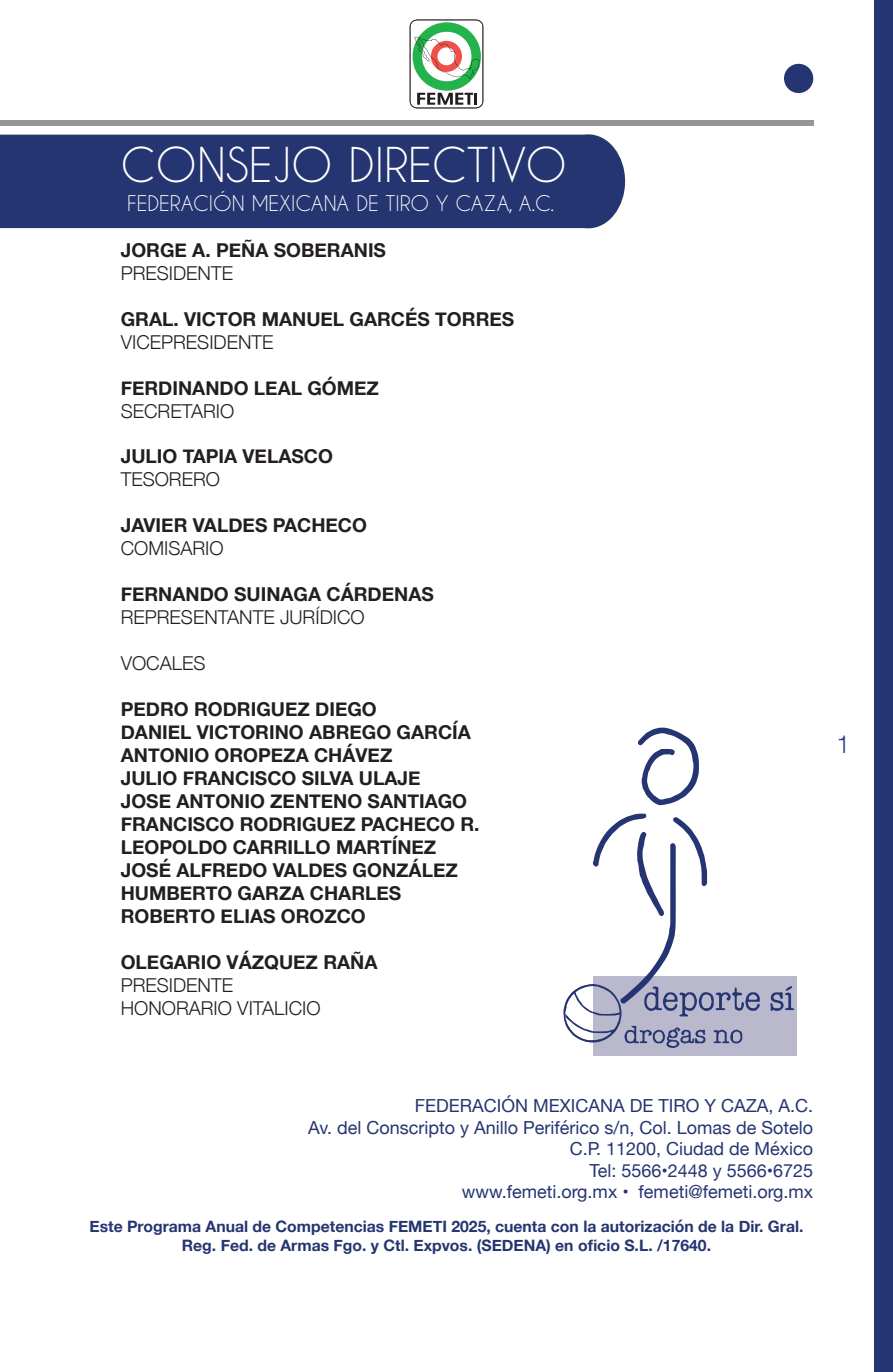
<style>
.page{position:relative;width:893px;height:1372px;background:#fff}
.page>*{position:absolute;margin:0;border:0;box-sizing:border-box;transform-origin:0 0}
.t1{font:45px "Caviar Dreams";color:#fff}
.t2{font:300 24.75px "Helvetica Neue";color:#253f8e}
.t3{font:20.25px "Caviar Dreams";color:#fff}
.t4{font:700 19.12px/22.9px "Helvetica Neue";color:#231f20}
.t5{font:300 19.12px/22.9px "Helvetica Neue";color:#231f20}
.t6{font:18px/21.6px "Helvetica Neue";color:#253571;text-align:right}
.t7{font:700 15.75px/18.9px "Helvetica Neue";color:#253571;text-align:center}
</style>
<div class="page">
<div style="left:784px;top:64px;width:29px;height:29px;background:#253571;border-radius:50%"></div>
<div style="left:874px;top:0;width:19px;height:1371px;background:#253571"></div>
<svg style="left:410px;top:19px;width:73px;height:89px"></svg>
<div style="left:0;top:121px;width:813px;height:5px;background:#939598"></div>
<div style="left:0;top:134px;width:625px;height:94px;background:#253571"></div>
<div style="left:593px;top:976px;width:204px;height:80px;background:#bab8cc"></div>
<svg style="left:638px;top:727px;width:61px;height:78px"></svg>
<svg style="left:563px;top:813px;width:197px;height:235px"></svg>
<svg style="left:770px;top:986px;width:24px;height:25px"></svg>
<h1 class="t1" style="left:121px;top:138px;width:448px">CONSEJO DIRECTIVO</h1>
<p class="t3" style="left:127px;top:191px;width:429px">FEDERACIÓN MEXICANA DE TIRO Y CAZA, A.C.</p>
<p class="t4" style="left:121px;top:239px;width:267px">JORGE A. PEÑA SOBERANIS</p>
<p class="t5" style="left:121px;top:260px;width:114px">PRESIDENTE</p>
<p class="t4" style="left:121px;top:308px;width:395px">GRAL. VICTOR MANUEL GARCÉS TORRES</p>
<p class="t5" style="left:121px;top:329px;width:154px">VICEPRESIDENTE</p>
<p class="t4" style="left:121px;top:377px;width:260px">FERDINANDO LEAL GÓMEZ</p>
<p class="t5" style="left:121px;top:398px;width:115px">SECRETARIO</p>
<p class="t4" style="left:121px;top:445px;width:214px">JULIO TAPIA VELASCO</p>
<p class="t5" style="left:121px;top:466px;width:101px">TESORERO</p>
<p class="t4" style="left:121px;top:514px;width:248px">JAVIER VALDES PACHECO</p>
<p class="t5" style="left:121px;top:535px;width:104px">COMISARIO</p>
<p class="t4" style="left:121px;top:583px;width:315px">FERNANDO SUINAGA CÁRDENAS</p>
<p class="t5" style="left:121px;top:604px;width:245px">REPRESENTANTE JURÍDICO</p>
<p class="t5" style="left:121px;top:650px;width:86px">VOCALES</p>
<p class="t4" style="left:121px;top:698px;width:360px">PEDRO RODRIGUEZ DIEGO<br>DANIEL VICTORINO ABREGO GARCÍA<br>ANTONIO OROPEZA CHÁVEZ<br>JULIO FRANCISCO SILVA ULAJE<br>JOSE ANTONIO ZENTENO SANTIAGO<br>FRANCISCO RODRIGUEZ PACHECO R.<br>LEOPOLDO CARRILLO MARTÍNEZ<br>JOSÉ ALFREDO VALDES GONZÁLEZ<br>HUMBERTO GARZA CHARLES<br>ROBERTO ELIAS OROZCO</p>
<p class="t4" style="left:121px;top:950px;width:258px">OLEGARIO VÁZQUEZ RAÑA</p>
<p class="t5" style="left:121px;top:971px;width:201px">PRESIDENTE<br>HONORARIO VITALICIO</p>
<p class="t2" style="left:836px;top:724px;width:15px">1</p>
<p class="t6" style="left:308px;top:1095px;width:507px">FEDERACIÓN MEXICANA DE TIRO Y CAZA, A.C.<br>Av. del Conscripto y Anillo Periférico s/n, Col. Lomas de Sotelo C.P. 11200, Ciudad de México<br>Tel: 5566•2448 y 5566•6725<br>www.femeti.org.mx • femeti@femeti.org.mx</p>
<p class="t7" style="left:90px;top:1217px;width:715px">Este Programa Anual de Competencias FEMETI 2025, cuenta con la autorización de la Dir. Gral.<br>Reg. Fed. de Armas Fgo. y Ctl. Expvos. (SEDENA) en oficio S.L. /17640.</p>
</div>
